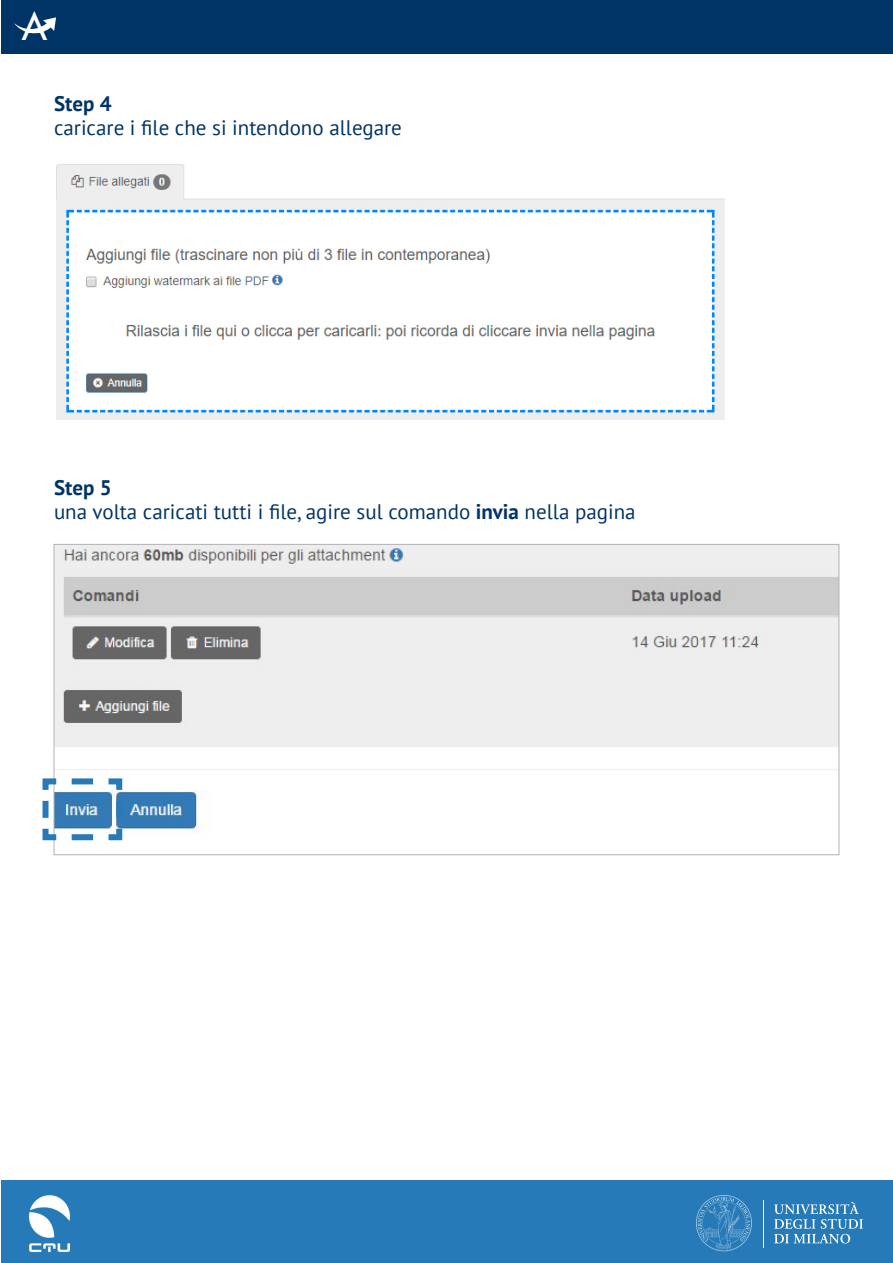
<style>
.page{position:relative;width:893px;height:1263px;background:#fff}
.page>*{position:absolute;margin:0;border:0;box-sizing:border-box;transform-origin:0 0}
.t1{font:45.3px "Tw Cen";color:#fff}
.t2{font:21px "PT Sans";color:#003466}
.t3{font:700 21px "PT Sans";color:#003466}
.s1{font-weight:700}
</style>
<div class="page">
<hr style="left:0;top:0;width:1px;height:54px;background:#003466">
<div style="left:1px;top:0;width:892px;height:54px;background:#003466"></div>
<div style="left:1px;top:1180px;width:892px;height:83px;background:#257ab7"></div>
<svg style="left:14px;top:17px;width:42px;height:17px"></svg>
<svg style="left:696px;top:1195px;width:56px;height:56px"></svg>
<hr style="left:763px;top:1200px;width:1px;height:47px;background:#fff">
<svg style="left:774px;top:1202px;width:89px;height:41px"></svg>
<img style="left:28px;top:1195px;width:43px;height:58px">
<img style="left:56px;top:546px;width:781px;height:287px">
<svg style="left:42px;top:775px;width:83px;height:68px"></svg>
<img style="left:56px;top:164px;width:669px;height:255px">
<h1 class="t1" style="left:21px;top:-2px;width:28px">A</h1>
<p class="t3" style="left:54px;top:90px;width:59px">Step 4</p>
<p class="t2" style="left:54px;top:115px;width:349px">caricare i file che si intendono allegare</p>
<p class="t3" style="left:54px;top:474px;width:59px">Step 5</p>
<p class="t2" style="left:54px;top:499px;width:583px">una volta caricati tutti i file, agire sul comando <span class="s1">invia</span> nella pagina</p>
</div>
